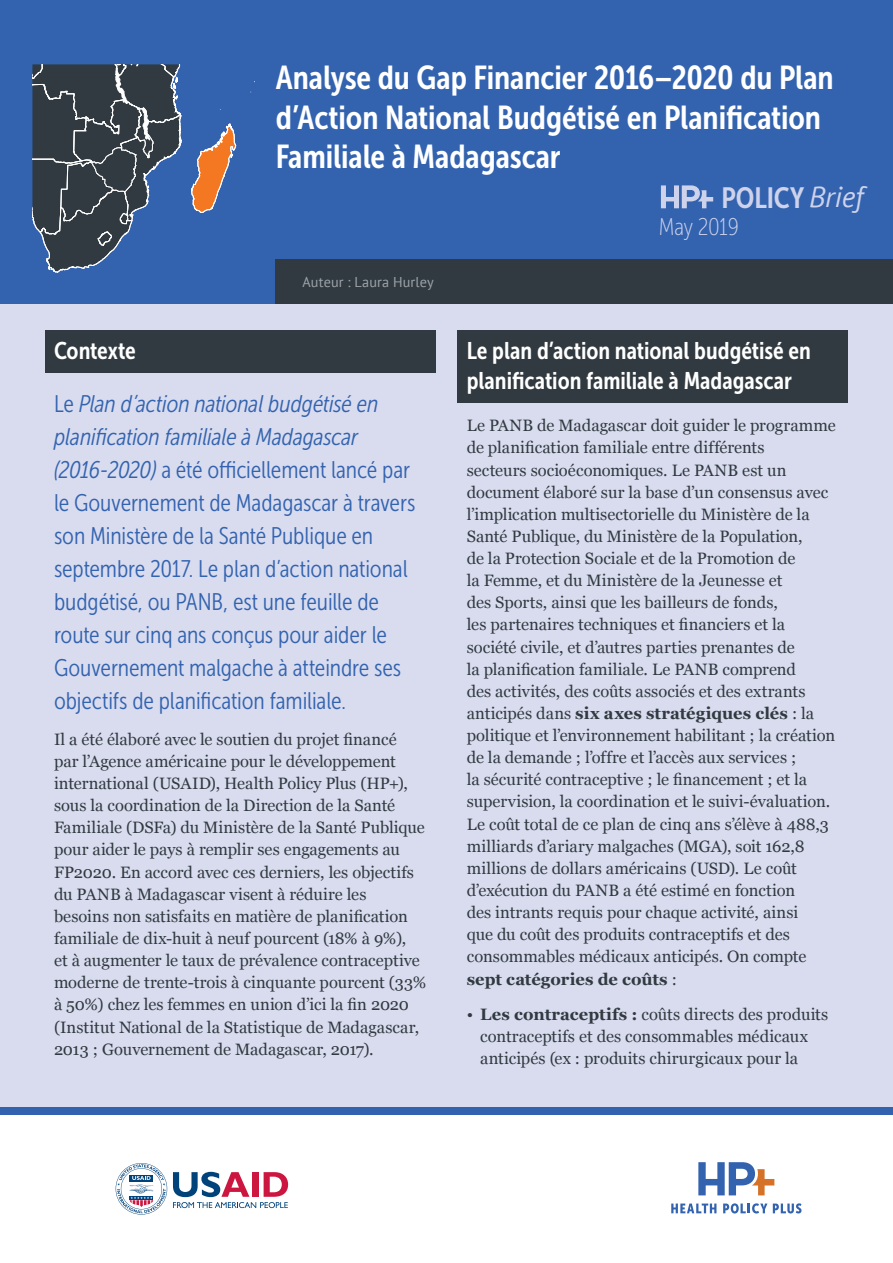
<style>
.page{position:relative;width:893px;height:1263px;background:#fff}
.page>*{position:absolute;margin:0;border:0;box-sizing:border-box;transform-origin:0 0}
.t1{font:33px/39.6px "Museo Sans Cond 700";letter-spacing:-.005em;color:#fff}
.t2{font:29.25px "Museo Sans Cond 700";color:#ced3eb}
.Date{font:24.15px "Museo Sans Cond 100";letter-spacing:-.015em;color:#ced3eb}
.lead_in_text{font:24px/33px "Museo Sans Cond 300";letter-spacing:-.005em;color:#3363af}
.t3{font:24px/30px "Museo Sans Cond 700";color:#fff}
.Body{font:16.5px/22.2px "Georgia";color:#313a40}
.Authors{font:14.25px "PT Sans";letter-spacing:.01em;color:#9ea5aa}
.s1{font-family:"PT Sans";font-style:italic}
.s2{font-style:italic}
.s3{font-weight:700}
</style>
<div class="page">
<div style="left:0;top:24px;width:893px;height:1083px;background:#d9dcef"></div>
<div style="left:0;top:0;width:893px;height:304px;background:#3363af"></div>
<div style="left:276px;top:259px;width:617px;height:45px;background:#313a40"></div>
<div style="left:45px;top:330px;width:390px;height:42px;background:#313a40"></div>
<div style="left:458px;top:330px;width:390px;height:72px;background:#313a40"></div>
<svg style="left:661px;top:185px;width:52px;height:23px"></svg>
<div style="left:0;top:1107px;width:893px;height:8px;background:#3363af"></div>
<svg style="left:698px;top:1162px;width:76px;height:33px"></svg>
<svg style="left:671px;top:1203px;width:45px;height:10px"></svg>
<svg style="left:723px;top:1203px;width:44px;height:10px"></svg>
<svg style="left:773px;top:1203px;width:28px;height:10px"></svg>
<svg style="left:173px;top:1172px;width:115px;height:36px"></svg>
<svg style="left:116px;top:1163px;width:51px;height:51px"></svg>
<svg style="left:32px;top:64px;width:204px;height:209px"></svg>
<p class="t1" style="left:276px;top:58px;width:559px">Analyse du Gap Financier 2016–2020 du Plan d’Action National Budgétisé en Planification<br>Familiale à Madagascar</p>
<p class="t2" style="left:721px;top:182px;width:143px">POLICY <span class="s1">Brief</span></p>
<p class="Date" style="left:659px;top:214px;width:82px">May 2019</p>
<p class="Authors" style="left:302px;top:273px;width:133px">Auteur : Laura Hurley</p>
<h1 class="t3" style="left:54px;top:336px;width:83px">Contexte</h1>
<p class="lead_in_text" style="left:54px;top:388px;width:363px">Le <span class="s2">Plan d’action national budgétisé en planification familiale à Madagascar (2016-2020)</span> a été officiellement lancé par le Gouvernement de Madagascar à travers son Ministère de la Santé Publique en septembre 2017. Le plan d’action national budgétisé, ou PANB, est une feuille de route sur cinq ans conçus pour aider le Gouvernement malgache à atteindre ses objectifs de planification familiale.</p>
<p class="Body" style="left:54px;top:728px;width:374px">Il a été élaboré avec le soutien du projet financé<br>par l’Agence américaine pour le développement international (USAID), Health Policy Plus (HP+), sous la coordination de la Direction de la Santé Familiale (DSFa) du Ministère de la Santé Publique pour aider le pays à remplir ses engagements au FP2020. En accord avec ces derniers, les objectifs du PANB à Madagascar visent à réduire les<br>besoins non satisfaits en matière de planification familiale de dix-huit à neuf pourcent (18% à 9%),<br>et à augmenter le taux de prévalence contraceptive moderne de trente-trois à cinquante pourcent (33% à 50%) chez les femmes en union d’ici la fin 2020 (Institut National de la Statistique de Madagascar, 2013 ; Gouvernement de Madagascar, 2017).</p>
<h1 class="t3" style="left:467px;top:336px;width:346px">Le plan d’action national budgétisé en planification familiale à Madagascar</h1>
<p class="Body" style="left:467px;top:415px;width:371px">Le PANB de Madagascar doit guider le programme de planification familiale entre différents<br>secteurs socioéconomiques. Le PANB est un document élaboré sur la base d’un consensus avec l’implication multisectorielle du Ministère de la Santé Publique, du Ministère de la Population,<br>de la Protection Sociale et de la Promotion de<br>la Femme, et du Ministère de la Jeunesse et<br>des Sports, ainsi que les bailleurs de fonds,<br>les partenaires techniques et financiers et la société civile, et d’autres parties prenantes de<br>la planification familiale. Le PANB comprend<br>des activités, des coûts associés et des extrants anticipés dans <span class="s3">six axes stratégiques clés</span> : la politique et l’environnement habilitant ; la création de la demande ; l’offre et l’accès aux services ;<br>la sécurité contraceptive ; le financement ; et la supervision, la coordination et le suivi-évaluation.<br>Le coût total de ce plan de cinq ans s’élève à 488,3 milliards d’ariary malgaches (MGA), soit 162,8 millions de dollars américains (USD). Le coût d’exécution du PANB a été estimé en fonction<br>des intrants requis pour chaque activité, ainsi<br>que du coût des produits contraceptifs et des consommables médicaux anticipés. On compte <span class="s3">sept catégories de coûts</span> :</p>
<p class="Body" style="left:480px;top:1004px;width:350px;text-indent:-14px">• <span class="s3">Les contraceptifs :</span> coûts directs des produits contraceptifs et des consommables médicaux anticipés (ex : produits chirurgicaux pour la</p>
</div>
